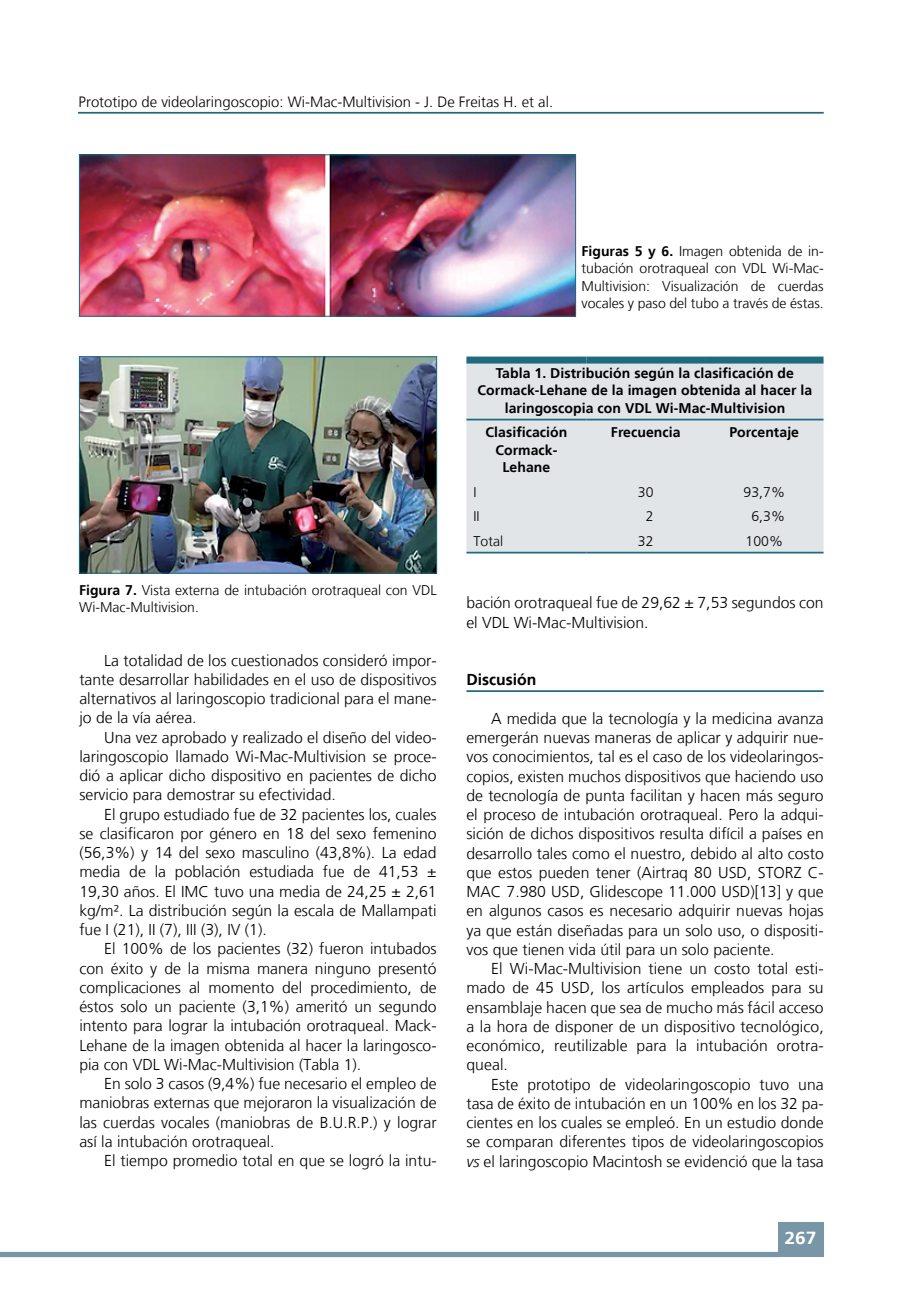
<style>
.page{position:relative;width:918px;height:1315px;background:#fff}
.page>*{position:absolute;margin:0;border:0;box-sizing:border-box;transform-origin:0 0}
.t1{font:700 17.5px "Frutiger LT";color:#fff;scale:1.1 1}
.t2{font:300 15.75px/19.2px "Frutiger LT";color:#000;text-align:justify}
.t3{font:700 15.75px "Frutiger LT";color:#000}
.t4{font:300 14.88px "Frutiger LT";color:#000}
.t5{font:300 14px/17.5px "Frutiger LT";color:#000;text-align:justify}
.t6{font:700 14px/17.5px "Frutiger LT";letter-spacing:.005em;color:#000;text-align:center}
.s1{font-weight:700}
.s2{font-style:italic}
</style>
<div class="page">
<div style="left:778px;top:1222px;width:45px;height:35px;background:#7896a5"></div>
<div style="left:0;top:1251px;width:780px;height:6px;background:#7896a5"></div>
<hr style="left:78px;top:112px;width:745px;height:2px;background:#1f6b7d">
<hr style="left:466px;top:690px;width:357px;height:2px;background:#1f6b7d">
<img style="left:81px;top:157px;width:493px;height:157px">
<div style="left:79px;top:155px;width:497px;height:161px;border:1px solid #1f6b7d"></div>
<img style="left:81px;top:358px;width:354px;height:213px">
<div style="left:79px;top:356px;width:358px;height:217px;border:1px solid #1f6b7d"></div>
<div style="left:466px;top:363px;width:357px;height:189px;background:#e1e5e8"></div>
<div style="left:466px;top:356px;width:120px;height:7px;background:#1f6b7d"></div>
<div style="left:586px;top:356px;width:119px;height:7px;background:#1f6b7d"></div>
<div style="left:705px;top:356px;width:118px;height:7px;background:#1f6b7d"></div>
<hr style="left:466px;top:419px;width:120px;height:1px;background:#1f6b7d">
<hr style="left:586px;top:419px;width:119px;height:1px;background:#1f6b7d">
<hr style="left:705px;top:419px;width:118px;height:1px;background:#1f6b7d">
<hr style="left:466px;top:552px;width:120px;height:1px;background:#1f6b7d">
<hr style="left:586px;top:552px;width:119px;height:1px;background:#1f6b7d">
<hr style="left:705px;top:552px;width:118px;height:1px;background:#1f6b7d">
<p class="t4" style="left:79px;top:94px;width:476px">Prototipo de videolaringoscopio: Wi-Mac-Multivision - J. De Freitas H. et al.</p>
<p class="t5" style="left:581px;top:242px;width:244px"><span class="s1">Figuras 5 y 6.</span> Imagen obtenida de in&shy;tubación orotraqueal con VDL Wi-Mac-Multivision: Visualización de cuerdas vocales y paso del tubo a través de éstas.</p>
<p class="t6" style="left:477px;top:364px;width:336px">Tabla 1. Distribución según la clasificación de<br>Cormack-Lehane de la imagen obtenida al hacer la laringoscopia con VDL Wi-Mac-Multivision</p>
<p class="t6" style="left:485px;top:423px;width:83px">Clasificación<br>Cormack-<br>Lehane</p>
<p class="t6" style="left:611px;top:423px;width:71px">Frecuencia</p>
<p class="t6" style="left:729px;top:423px;width:71px">Porcentaje</p>
<p class="t5" style="left:79px;top:581px;width:359px"><span class="s1">Figura 7.</span> Vista externa de intubación orotraqueal con VDL<br>Wi-Mac-Multivision.</p>
<p class="t2" style="left:79px;top:651px;width:359px;text-indent:25px">La totalidad de los cuestionados consideró impor&shy;tante desarrollar habilidades en el uso de dispositivos alternativos al laringoscopio tradicional para el mane&shy;jo de la vía aérea.</p>
<p class="t2" style="left:79px;top:728px;width:359px;text-indent:25px">Una vez aprobado y realizado el diseño del video&shy;laringoscopio llamado Wi-Mac-Multivision se proce&shy;dió a aplicar dicho dispositivo en pacientes de dicho servicio para demostrar su efectividad.</p>
<p class="t2" style="left:79px;top:805px;width:359px;text-indent:25px">El grupo estudiado fue de 32 pacientes los, cuales se clasificaron por género en 18 del sexo femenino (56,3%) y 14 del sexo masculino (43,8%). La edad media de la población estudiada fue de 41,53 ± 19,30 años. El IMC tuvo una media de 24,25 ± 2,61 kg/m². La distribución según la escala de Mallampati fue I (21), II (7), III (3), IV (1).</p>
<p class="t2" style="left:79px;top:939px;width:359px;text-indent:25px">El 100% de los pacientes (32) fueron intubados con éxito y de la misma manera ninguno presentó complicaciones al momento del procedimiento, de éstos solo un paciente (3,1%) ameritó un segundo intento para lograr la intubación orotraqueal. Mack-Lehane de la imagen obtenida al hacer la laringosco&shy;pia con VDL Wi-Mac-Multivision (Tabla 1).</p>
<p class="t2" style="left:79px;top:1074px;width:359px;text-indent:25px">En solo 3 casos (9,4%) fue necesario el empleo de maniobras externas que mejoraron la visualización de las cuerdas vocales (maniobras de B.U.R.P.) y lograr así la intubación orotraqueal.</p>
<p class="t2" style="left:104px;top:1151px;width:334px">El tiempo promedio total en que se logró la intu-</p>
<p class="t5" style="left:473px;top:483px;width:5px">I</p>
<p class="t5" style="left:638px;top:483px;width:17px">30</p>
<p class="t5" style="left:743px;top:483px;width:43px">93,7%</p>
<p class="t5" style="left:473px;top:508px;width:8px">II</p>
<p class="t5" style="left:646px;top:508px;width:9px">2</p>
<p class="t5" style="left:751px;top:508px;width:35px">6,3%</p>
<p class="t5" style="left:473px;top:532px;width:31px">Total</p>
<p class="t5" style="left:638px;top:532px;width:17px">32</p>
<p class="t5" style="left:745px;top:532px;width:39px">100%</p>
<p class="t2" style="left:466px;top:593px;width:359px">bación orotraqueal fue de 29,62 ± 7,53 segundos con el VDL Wi-Mac-Multivision.</p>
<p class="t3" style="left:466px;top:670px;width:71px">Discusión</p>
<p class="t2" style="left:466px;top:709px;width:359px;text-indent:25px">A medida que la tecnología y la medicina avanza emergerán nuevas maneras de aplicar y adquirir nue&shy;vos conocimientos, tal es el caso de los videolaringos&shy;copios, existen muchos dispositivos que haciendo uso de tecnología de punta facilitan y hacen más seguro el proceso de intubación orotraqueal. Pero la adqui&shy;sición de dichos dispositivos resulta difícil a países en desarrollo tales como el nuestro, debido al alto costo que estos pueden tener (Airtraq 80 USD, STORZ C-MAC 7.980 USD, Glidescope 11.000 USD)[13] y que en algunos casos es necesario adquirir nuevas hojas ya que están diseñadas para un solo uso, o dispositi&shy;vos que tienen vida útil para un solo paciente.</p>
<p class="t2" style="left:466px;top:959px;width:359px;text-indent:25px">El Wi-Mac-Multivision tiene un costo total esti&shy;mado de 45 USD, los artículos empleados para su ensamblaje hacen que sea de mucho más fácil acceso a la hora de disponer de un dispositivo tecnológico, económico, reutilizable para la intubación orotra&shy;queal.</p>
<p class="t2" style="left:466px;top:1074px;width:359px;text-indent:25px">Este prototipo de videolaringoscopio tuvo una tasa de éxito de intubación en un 100% en los 32 pa&shy;cientes en los cuales se empleó. En un estudio donde se comparan diferentes tipos de videolaringoscopios <span class="s2">vs</span> el laringoscopio Macintosh se evidenció que la tasa</p>
<p class="t1" style="left:784px;top:1227px;width:31px">267</p>
</div>
